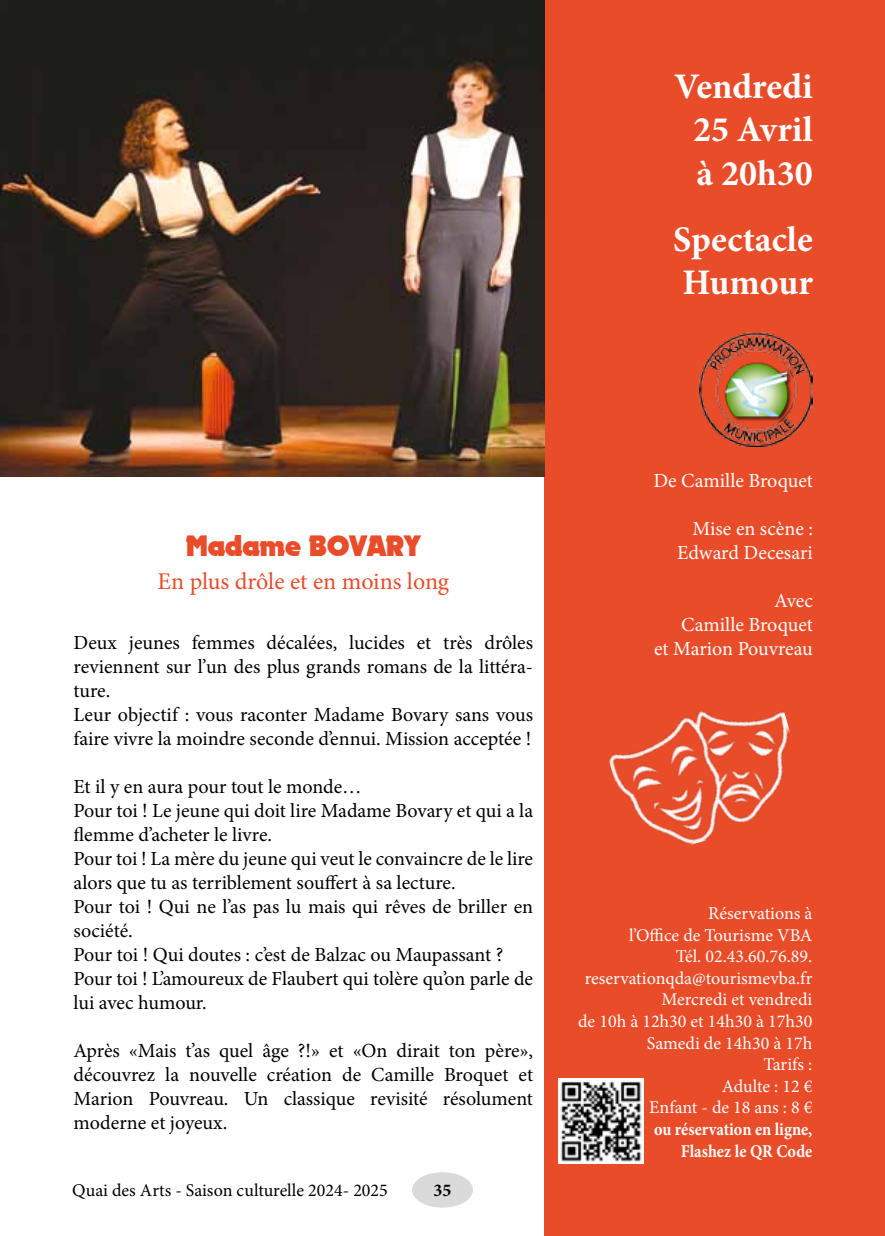
<style>
.page{position:relative;width:885px;height:1236px;background:#fff}
.page>*{position:absolute;margin:0;border:0;box-sizing:border-box;transform-origin:0 0}
.t1{font:700 36px/43.2px "Minion Pro";color:#fff;text-align:justify}
.t2{font:28px "November";color:#e94c29}
.t3{font:24px "Minion Pro";letter-spacing:-.005em;color:#e94c29}
.t4{font:20px/24px "Minion Pro";color:#000}
.t5{font:20px/24px "Minion Pro";color:#fff;text-align:right}
.t6{font:18px/21.6px "Minion Pro";color:#fff;text-align:right}
.t7{font:18px "Minion Pro";color:#000}
.t8{font:700 18px/21.6px "Minion Pro";color:#fff;text-align:right;scale:.9 1}
.t9{font:700 18px "Minion Pro";color:#000}
</style>
<div class="page">
<div style="left:412px;top:1172px;width:61px;height:36px;background:#dadada;border-radius:50%"></div>
<div style="left:544px;top:0;width:340px;height:1236px;background:#e94c29"></div>
<img style="left:0;top:1px;width:544px;height:475px">
<img style="left:699px;top:333px;width:113px;height:113px">
<img style="left:609px;top:711px;width:181px;height:134px">
<img style="left:558px;top:1079px;width:85px;height:85px">
<h1 class="t1" style="left:693px;top:65px;width:121px;text-indent:-19px">Vendredi 25 Avril à 20h30</h1>
<h1 class="t1" style="left:673px;top:217px;width:141px">Spectacle<br>Humour</h1>
<h2 class="t2" style="left:186px;top:530px;width:236px">Madame BOVARY</h2>
<p class="t3" style="left:157px;top:565px;width:293px">En plus drôle et en moins long</p>
<p class="t4" style="left:74px;top:630px;width:461px">Deux jeunes femmes décalées, lucides et très drôles reviennent sur l’un des plus grands romans de la littéra&shy;ture.<br>Leur objectif : vous raconter Madame Bovary sans vous faire vivre la moindre seconde d’ennui. Mission acceptée !</p>
<p class="t4" style="left:74px;top:774px;width:461px">Et il y en aura pour tout le monde…<br>Pour toi ! Le jeune qui doit lire Madame Bovary et qui a la flemme d’acheter le livre.<br>Pour toi ! La mère du jeune qui veut le convaincre de le lire alors que tu as terriblement souffert à sa lecture.<br>Pour toi ! Qui ne l’as pas lu mais qui rêves de briller en société.<br>Pour toi ! Qui doutes : c’est de Balzac ou Maupassant ?<br>Pour toi ! L’amoureux de Flaubert qui tolère qu’on parle de lui avec humour.</p>
<p class="t4" style="left:74px;top:1038px;width:461px;text-align:justify">Après «Mais t’as quel âge ?!» et «On dirait ton père», découvrez la nouvelle création de Camille Broquet et Marion Pouvreau. Un classique revisité résolument moderne et joyeux.</p>
<p class="t7" style="left:72px;top:1179px;width:317px">Quai des Arts - Saison culturelle 2024- 2025</p>
<p class="t9" style="left:433px;top:1178px;width:19px">35</p>
<p class="t5" style="left:653px;top:468px;width:161px">De Camille Broquet</p>
<p class="t5" style="left:677px;top:516px;width:137px">Mise en scène :<br>Edward Decesari</p>
<p class="t5" style="left:654px;top:588px;width:160px">Avec<br>Camille Broquet<br>et Marion Pouvreau</p>
<p class="t6" style="left:578px;top:902px;width:236px">Réservations à<br>l’Office de Tourisme VBA<br>Tél. 02.43.60.76.89. reservationqda@tourismevba.fr<br>Mercredi et vendredi<br>de 10h à 12h30 et 14h30 à 17h30<br>Samedi de 14h30 à 17h<br>Tarifs :<br>Adulte : 12 €<br>Enfant - de 18 ans : 8 €</p>
<p class="t8" style="left:654px;top:1118px;width:177px">ou réservation en ligne,<br>Flashez le QR Code</p>
</div>
